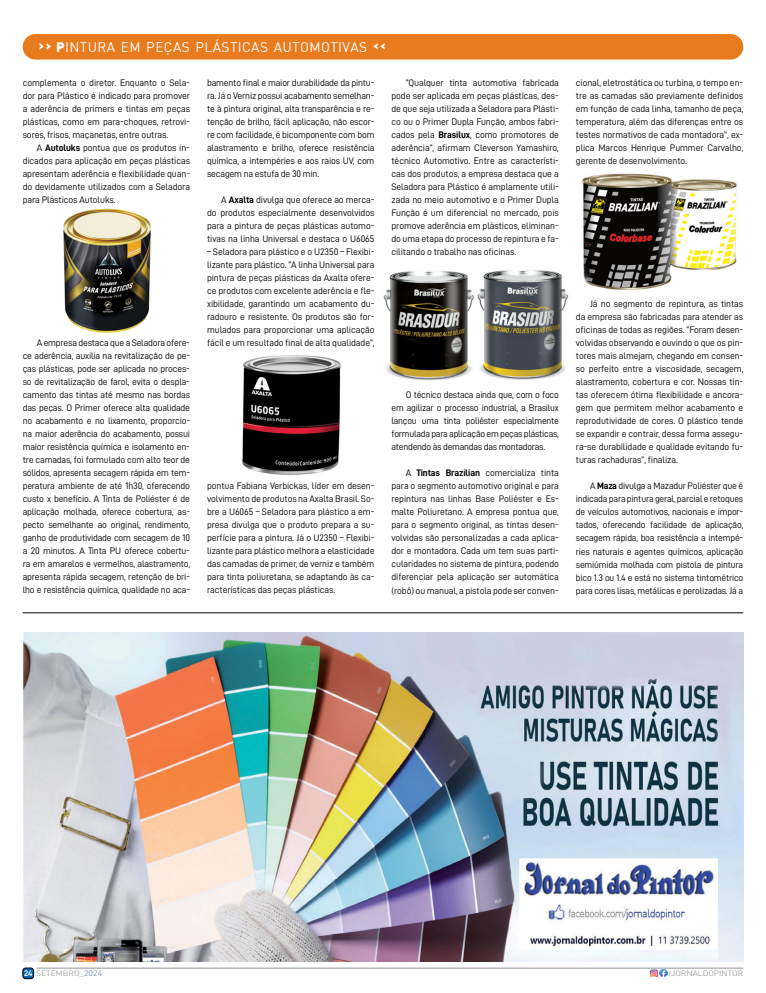
<style>
.page{position:relative;width:766px;height:993px;background:#fff}
.page>*{position:absolute;margin:0;border:0;box-sizing:border-box;transform-origin:0 0}
.t1{font:13.7px "DIN";letter-spacing:.03em;color:#fff}
.t2{font:9.5px/13px "D DIN";letter-spacing:-.01em;color:#000;text-align:justify}
.t3{font:300 7.7px "DIN";color:#808285;scale:1.1 1}
.s1{font-weight:700;font-size:13px}
.s2{font-weight:900}
.s3{font-family:"D DIN Bold"}
.s4{font-family:"DIN Alternate";font-weight:700;font-size:8.1px;color:#fff}
.s5{font-size:8px}
.s6{font-size:8px;color:#4b6aae}
.s7{font-size:7px}
</style>
<div class="page">
<div style="left:23px;top:967px;width:11px;height:11px;background:#0066b3;border-radius:3px"></div>
<div style="left:23px;top:967px;width:11px;height:11px;border:1px solid #000;border-radius:3px"></div>
<hr style="left:37px;top:967px;width:706px;height:1px;background:#939598">
<svg style="left:650px;top:969px;width:17px;height:7px"></svg>
<img style="left:63px;top:208px;width:88px;height:125px">
<img style="left:383px;top:270px;width:186px;height:111px">
<img style="left:582px;top:173px;width:155px;height:117px">
<img style="left:242px;top:355px;width:99px;height:120px">
<img style="left:23px;top:632px;width:720px;height:329px">
<hr style="left:23px;top:612px;width:720px;height:1px;background:#000">
<div style="left:23px;top:34px;width:720px;height:26px;background:#e87b1e;border-radius:13px"></div>
<h1 class="t1" style="left:38px;top:38px;width:349px"><span class="s1">› ›</span> <span class="s2">p</span>INTURA EM PEÇAS PLÁSTICAS AUTOMOTIVAS <span class="s1">‹ ‹</span></h1>
<p class="t2" style="left:23px;top:76px;width:169px">complementa o diretor. Enquanto o Sela&shy;dor para Plástico é indicado para promover a aderência de primers e tintas em peças plásticas, como em para-choques, retrovi&shy;sores, frisos, maçanetas, entre outras.</p>
<p class="t2" style="left:23px;top:141px;width:169px;text-indent:14px">A <span class="s3">Autoluks</span> pontua que os produtos in&shy;dicados para aplicação em peças plásticas apresentam aderência e flexibilidade quan&shy;do devidamente utilizados com a Seladora para Plásticos Autoluks.</p>
<p class="t2" style="left:23px;top:336px;width:169px;text-indent:14px">A empresa destaca que a Seladora ofere&shy;ce aderência, auxilia na revitalização de pe&shy;ças plásticas, pode ser aplicada no proces&shy;so de revitalização de farol, evita o despla&shy;camento das tintas até mesmo nas bordas das peças. O Primer oferece alta qualidade no acabamento e no lixamento, proporcio&shy;na maior aderência do acabamento, possui maior resistência química e isolamento en&shy;tre camadas, foi formulado com alto teor de sólidos, apresenta secagem rápida em tem&shy;peratura ambiente de até 1h30, oferecendo custo x benefício. A Tinta de Poliéster é de aplicação molhada, oferece cobertura, as&shy;pecto semelhante ao original, rendimento, ganho de produtividade com secagem de 10 a 20 minutos. A Tinta PU oferece cobertu&shy;ra em amarelos e vermelhos, alastramento, apresenta rápida secagem, retenção de bri&shy;lho e resistência química, qualidade no aca-</p>
<p class="t2" style="left:207px;top:76px;width:169px">bamento final e maior durabilidade da pintu&shy;ra. Já o Verniz possui acabamento semelhan&shy;te à pintura original, alta transparência e re&shy;tenção de brilho, fácil aplicação, não escor&shy;re com facilidade, é bicomponente com bom alastramento e brilho, oferece resistência química, a intempéries e aos raios UV, com secagem na estufa de 30 min.</p>
<p class="t2" style="left:207px;top:193px;width:169px;text-indent:14px">A <span class="s3">Axalta</span> divulga que oferece ao merca&shy;do produtos especialmente desenvolvidos para a pintura de peças plásticas automo&shy;tivas na linha Universal e destaca o U6065</p>
<p class="t2" style="left:207px;top:245px;width:169px">– Seladora para plástico e o U2350 – Flexibi&shy;lizante para plástico. “A linha Universal para pintura de peças plásticas da Axalta ofere&shy;ce produtos com excelente aderência e fle&shy;xibilidade, garantindo um acabamento du&shy;radouro e resistente. Os produtos são for&shy;mulados para proporcionar uma aplicação fácil e um resultado final de alta qualidade”,</p>
<p class="t2" style="left:207px;top:479px;width:169px">pontua Fabiana Verbickas, líder em desen&shy;volvimento de produtos na Axalta Brasil. So&shy;bre a U6065 – Seladora para plástico a em&shy;presa divulga que o produto prepara a su&shy;perfície para a pintura. Já o U2350 – Flexibi&shy;lizante para plástico melhora a elasticidade das camadas de primer, de verniz e também para tinta poliuretana, se adaptando às ca&shy;racterísticas das peças plásticas.</p>
<p class="t2" style="left:391px;top:76px;width:169px;text-indent:14px">“Qualquer tinta automotiva fabricada pode ser aplicada em peças plásticas, des&shy;de que seja utilizada a Seladora para Plásti&shy;co ou o Primer Dupla Função, ambos fabri&shy;cados pela <span class="s3">Brasilux</span>, como promotores de aderência”, afirmam Cleverson Yamashiro, técnico Automotivo. Entre as característi&shy;cas dos produtos, a empresa destaca que a Seladora para Plástico é amplamente utili&shy;zada no meio automotivo e o Primer Dupla Função é um diferencial no mercado, pois promove aderência em plásticos, eliminan&shy;do uma etapa do processo de repintura e fa&shy;cilitando o trabalho nas oficinas.</p>
<p class="t2" style="left:391px;top:388px;width:169px;text-indent:14px">O técnico destaca ainda que, com o foco em agilizar o processo industrial, a Brasilux lançou uma tinta poliéster especialmente formulada para aplicação em peças plásticas, atendendo às demandas das montadoras.</p>
<p class="t2" style="left:391px;top:466px;width:169px;text-indent:14px">A <span class="s3">Tintas Brazilian</span> comercializa tinta para o segmento automotivo original e para repintura nas linhas Base Poliéster e Es&shy;malte Poliuretano. A empresa pontua que, para o segmento original, as tintas desen&shy;volvidas são personalizadas a cada aplica&shy;dor e montadora. Cada um tem suas parti&shy;cularidades no sistema de pintura, podendo diferenciar pela aplicação ser automática (robô) ou manual, a pistola pode ser conven-</p>
<p class="t2" style="left:575px;top:76px;width:169px">cional, eletrostática ou turbina, o tempo en&shy;tre as camadas são previamente definidos em função de cada linha, tamanho de peça, temperatura, além das diferenças entre os testes normativos de cada montadora”, ex&shy;plica Marcos Henrique Pummer Carvalho, gerente de desenvolvimento.</p>
<p class="t2" style="left:575px;top:297px;width:169px;text-indent:14px">Já no segmento de repintura, as tintas da empresa são fabricadas para atender as oficinas de todas as regiões. “Foram desen&shy;volvidas observando e ouvindo o que os pin&shy;tores mais almejam, chegando em consen&shy;so perfeito entre a viscosidade, secagem, alastramento, cobertura e cor. Nossas tin&shy;tas oferecem ótima flexibilidade e ancora&shy;gem que permitem melhor acabamento e reprodutividade de cores. O plástico tende se expandir e contrair, dessa forma assegu&shy;ra-se durabilidade e qualidade evitando fu&shy;turas rachaduras”, finaliza.</p>
<p class="t2" style="left:575px;top:479px;width:169px;text-indent:14px">A <span class="s3">Maza</span> divulga a Mazadur Poliéster que é indicada para pintura geral, parcial e retoques de veículos automotivos, nacionais e impor&shy;tados, oferecendo facilidade de aplicação, secagem rápida, boa resistência a intempé&shy;ries naturais e agentes químicos, aplicação semiúmida molhada com pistola de pintura bico 1.3 ou 1.4 e está no sistema tintométrico para cores lisas, metálicas e perolizadas. Já a</p>
<p class="t3" style="left:24px;top:968px;width:72px"><span class="s4">24</span> SETEMBRO<span class="s5">_</span><span class="s6">2024</span></p>
<p class="t3" style="left:668px;top:968px;width:69px"><span class="s7">/</span>JORNALDOPINTOR</p>
</div>
